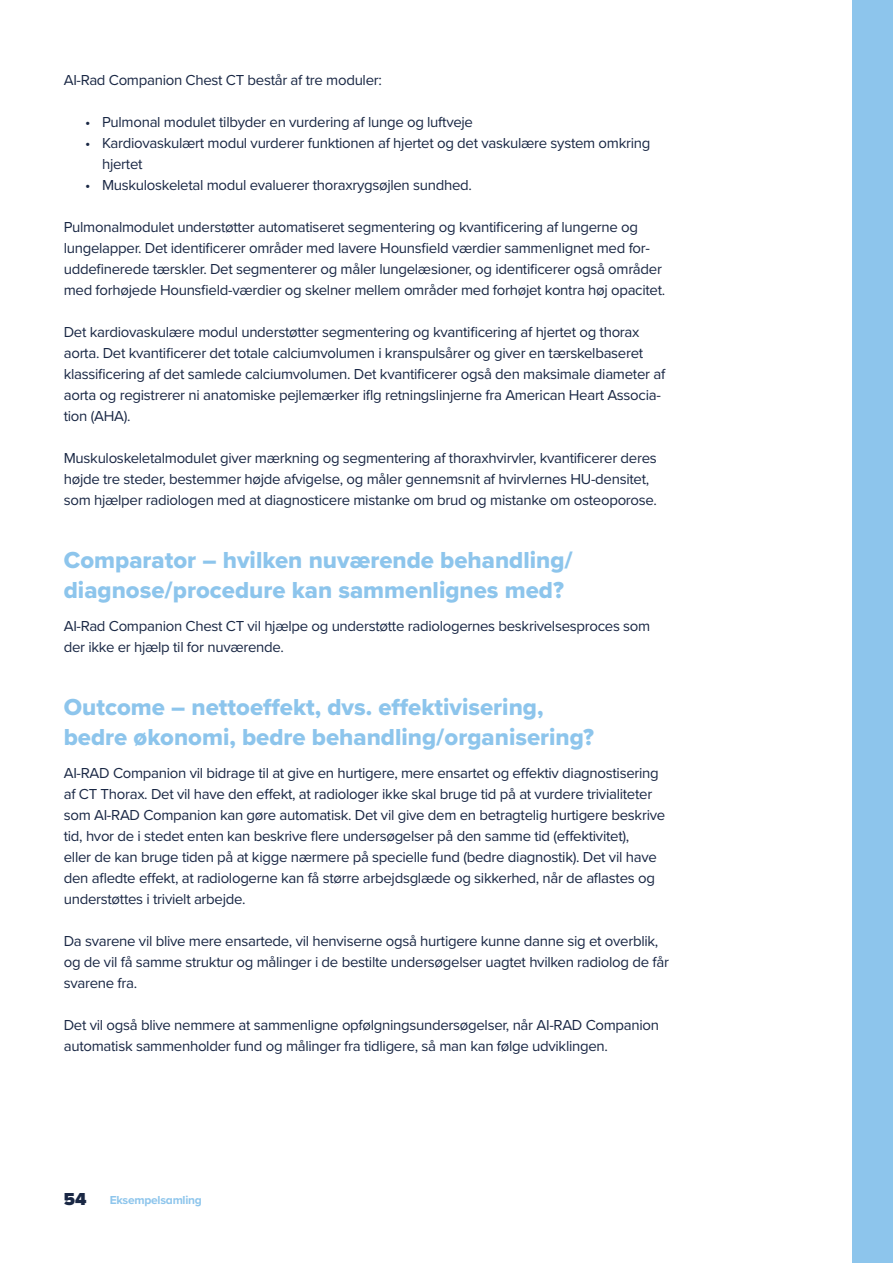
<style>
.page{position:relative;width:893px;height:1263px;background:#fff}
.page>*{position:absolute;margin:0;border:0;box-sizing:border-box;transform-origin:0 0}
.t1{font:24px/30px "Proxima Nova Extrabld";color:#8dc5ec}
.t2{font:900 18px "Proxima Nova";color:#192744}
.t3{font:15px/21px "Proxima Nova";letter-spacing:-.02em;color:#192744}
.t4{font:700 12px "Proxima Nova";letter-spacing:-.02em;color:#8dc5ec}
</style>
<div class="page">
<div style="left:853px;top:0;width:40px;height:1263px;background:#8dc5ec"></div>
<p class="t3" style="left:64px;top:69px;width:320px">AI-Rad Companion Chest CT består af tre moduler:</p>
<p class="t3" style="left:85px;top:111px;width:389px">• Pulmonal modulet tilbyder en vurdering af lunge og luftveje</p>
<p class="t3" style="left:102px;top:132px;width:550px;text-indent:-17px">• Kardiovaskulært modul vurderer funktionen af hjertet og det vaskulære system omkring hjertet</p>
<p class="t3" style="left:85px;top:174px;width:388px">• Muskuloskeletal modul evaluerer thoraxrygsøjlen sundhed.</p>
<p class="t3" style="left:64px;top:216px;width:603px">Pulmonalmodulet understøtter automatiseret segmentering og kvantificering af lungerne og lungelapper. Det identificerer områder med lavere Hounsfield værdier sammenlignet med for&shy;uddefinerede tærskler. Det segmenterer og måler lungelæsioner, og identificerer også områder med forhøjede Hounsfield-værdier og skelner mellem områder med forhøjet kontra høj opacitet.</p>
<p class="t3" style="left:64px;top:321px;width:603px">Det kardiovaskulære modul understøtter segmentering og kvantificering af hjertet og thorax aorta. Det kvantificerer det totale calciumvolumen i kranspulsårer og giver en tærskelbaseret klassificering af det samlede calciumvolumen. Det kvantificerer også den maksimale diameter af aorta og registrerer ni anatomiske pejlemærker iflg retningslinjerne fra American Heart Associa&shy;tion (AHA).</p>
<p class="t3" style="left:64px;top:447px;width:595px">Muskuloskeletalmodulet giver mærkning og segmentering af thoraxhvirvler, kvantificerer deres højde tre steder, bestemmer højde afvigelse, og måler gennemsnit af hvirvlernes HU-densitet, som hjælper radiologen med at diagnosticere mistanke om brud og mistanke om osteoporose.</p>
<h1 class="t1" style="left:64px;top:544px;width:511px">Comparator – hvilken nuværende behandling/ diagnose/procedure kan sammenlignes med?</h1>
<p class="t3" style="left:64px;top:615px;width:588px">AI-Rad Companion Chest CT vil hjælpe og understøtte radiologernes beskrivelsesproces som der ikke er hjælp til for nuværende.</p>
<h1 class="t1" style="left:64px;top:691px;width:532px">Outcome – nettoeffekt, dvs. effektivisering, bedre økonomi, bedre behandling/organisering?</h1>
<p class="t3" style="left:64px;top:762px;width:603px">AI-RAD Companion vil bidrage til at give en hurtigere, mere ensartet og effektiv diagnostisering af CT Thorax. Det vil have den effekt, at radiologer ikke skal bruge tid på at vurdere trivialiteter som AI-RAD Companion kan gøre automatisk. Det vil give dem en betragtelig hurtigere beskrive tid, hvor de i stedet enten kan beskrive flere undersøgelser på den samme tid (effektivitet),<br>eller de kan bruge tiden på at kigge nærmere på specielle fund (bedre diagnostik). Det vil have den afledte effekt, at radiologerne kan få større arbejdsglæde og sikkerhed, når de aflastes og understøttes i trivielt arbejde.</p>
<p class="t3" style="left:64px;top:930px;width:607px">Da svarene vil blive mere ensartede, vil henviserne også hurtigere kunne danne sig et overblik, og de vil få samme struktur og målinger i de bestilte undersøgelser uagtet hvilken radiolog de får svarene fra.</p>
<p class="t3" style="left:64px;top:1014px;width:597px">Det vil også blive nemmere at sammenligne opfølgningsundersøgelser, når AI-RAD Companion automatisk sammenholder fund og målinger fra tidligere, så man kan følge udviklingen.</p>
<p class="t2" style="left:64px;top:1185px;width:24px">54</p>
<p class="t4" style="left:110px;top:1191px;width:94px">Eksempelsamling</p>
</div>
